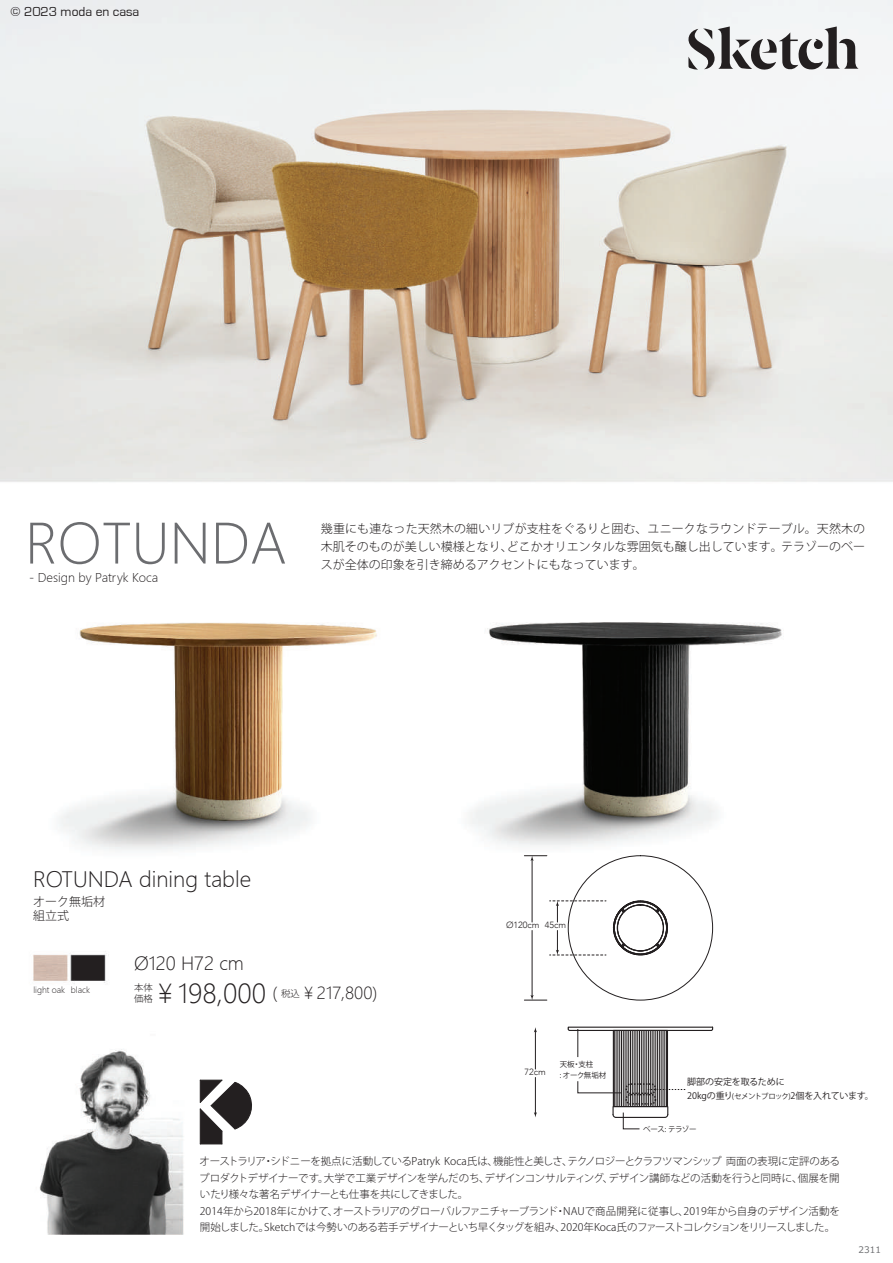
<style>
.page{position:relative;width:893px;height:1263px;background:#fff}
.page>*{position:absolute;margin:0;border:0;box-sizing:border-box;transform-origin:0 0}
.t1{font:54px "Microsoft Ya Hei UI Light";color:#6c6d70}
.t2{font:25.8px "Microsoft Ya Hei UI Light";color:#231f20}
.t3{font:21px "Microsoft Ya Hei UI Light";color:#231f20}
.t4{font:18px "Microsoft Ya Hei UI Light";color:#231f20}
.t5{font:16.35px "Microsoft Ya Hei UI Light";color:#231f20}
.t6{font:13.5px "Eurostile";color:#231f20}
.t7{font:300 12px/18px "Koz Go Pr 6 N";color:#231f20;text-align:justify}
.t8{font:12px "Microsoft Ya Hei UI Light";color:#231f20}
.t9{font:300 10.5px/16.5px "Koz Go Pr 6 N";letter-spacing:-.03em;color:#231f20}
.t10{font:300 9.45px/11.2px "Koz Go Pr 6 N";color:#231f20}
.t11{font:9px/13.5px "Koz Go Pr 6 N";color:#231f20}
.t12{font:300 9px "Avenir";color:#231f20}
.t13{font:9px "Meiryo UI";color:#6c6d70}
.t14{font:8.25px "Microsoft Ya Hei UI Light";color:#231f20}
.t15{font:7.5px/11.4px "Koz Go Pr 6 N";color:#231f20}
.t16{font:7.5px "Koz Go Pr 6 N";letter-spacing:-.03em;color:#231f20}
.s1{font-family:"Koz Go Pr 6 N";font-weight:300;font-size:9.45px}
.s2{font-size:7.5px}
</style>
<div class="page">
<img style="left:0;top:0;width:893px;height:1235px">
<svg style="left:685px;top:26px;width:173px;height:45px"></svg>
<svg style="left:200px;top:1079px;width:55px;height:66px"></svg>
<hr style="left:614px;top:1030px;width:1px;height:76px;background:#231f20">
<hr style="left:666px;top:1030px;width:1px;height:76px;background:#231f20">
<hr style="left:641px;top:1030px;width:1px;height:76px;background:#231f20">
<hr style="left:643px;top:1030px;width:1px;height:76px;background:#231f20">
<hr style="left:645px;top:1030px;width:1px;height:76px;background:#231f20">
<hr style="left:646px;top:1030px;width:1px;height:76px;background:#231f20">
<hr style="left:648px;top:1030px;width:1px;height:76px;background:#231f20">
<hr style="left:650px;top:1030px;width:1px;height:76px;background:#231f20">
<hr style="left:652px;top:1030px;width:1px;height:76px;background:#231f20">
<hr style="left:654px;top:1030px;width:1px;height:76px;background:#231f20">
<hr style="left:655px;top:1030px;width:1px;height:76px;background:#231f20">
<hr style="left:657px;top:1030px;width:1px;height:76px;background:#231f20">
<hr style="left:659px;top:1030px;width:1px;height:76px;background:#231f20">
<hr style="left:661px;top:1030px;width:1px;height:76px;background:#231f20">
<hr style="left:663px;top:1030px;width:1px;height:76px;background:#231f20">
<hr style="left:664px;top:1030px;width:1px;height:76px;background:#231f20">
<hr style="left:639px;top:1030px;width:1px;height:76px;background:#231f20">
<hr style="left:637px;top:1030px;width:1px;height:76px;background:#231f20">
<hr style="left:636px;top:1030px;width:1px;height:76px;background:#231f20">
<hr style="left:634px;top:1030px;width:1px;height:76px;background:#231f20">
<hr style="left:632px;top:1030px;width:1px;height:76px;background:#231f20">
<hr style="left:630px;top:1030px;width:1px;height:76px;background:#231f20">
<hr style="left:628px;top:1030px;width:1px;height:76px;background:#231f20">
<hr style="left:627px;top:1030px;width:1px;height:76px;background:#231f20">
<hr style="left:625px;top:1030px;width:1px;height:76px;background:#231f20">
<hr style="left:623px;top:1030px;width:1px;height:76px;background:#231f20">
<hr style="left:621px;top:1030px;width:1px;height:76px;background:#231f20">
<hr style="left:619px;top:1030px;width:1px;height:76px;background:#231f20">
<hr style="left:618px;top:1030px;width:1px;height:76px;background:#231f20">
<hr style="left:616px;top:1030px;width:1px;height:76px;background:#231f20">
<svg style="left:613px;top:900px;width:55px;height:55px"></svg>
<div style="left:613px;top:901px;width:54px;height:54px;border:1px solid #231f20;border-radius:50%"></div>
<div style="left:617px;top:904px;width:47px;height:47px;border:1px solid #231f20;border-radius:50%"></div>
<hr style="left:532px;top:930px;width:1px;height:67px;background:#231f20">
<svg style="left:524px;top:995px;width:23px;height:6px"></svg>
<hr style="left:532px;top:859px;width:1px;height:63px;background:#231f20">
<svg style="left:524px;top:855px;width:23px;height:6px"></svg>
<svg style="left:550px;top:901px;width:56px;height:21px"></svg>
<svg style="left:550px;top:930px;width:56px;height:26px"></svg>
<hr style="left:535px;top:1031px;width:1px;height:38px;background:#231f20">
<svg style="left:534px;top:1027px;width:3px;height:5px"></svg>
<hr style="left:535px;top:1077px;width:1px;height:37px;background:#231f20">
<svg style="left:534px;top:1112px;width:3px;height:5px"></svg>
<svg style="left:612px;top:1105px;width:57px;height:24px"></svg>
<svg style="left:577px;top:1081px;width:44px;height:12px"></svg>
<svg style="left:567px;top:1026px;width:147px;height:31px"></svg>
<div style="left:625px;top:1094px;width:31px;height:10px;border:2px dashed #231f20;border-radius:4px"></div>
<div style="left:625px;top:1083px;width:31px;height:11px;border:2px dashed #231f20;border-radius:4px"></div>
<svg style="left:649px;top:1089px;width:36px;height:1px"></svg>
<p class="t6" style="left:11px;top:5px;width:130px">© 2023 moda en casa</p>
<h1 class="t1" style="left:25px;top:508px;width:263px">ROTUNDA</h1>
<p class="t8" style="left:29px;top:570px;width:131px">- Design by Patryk Koca</p>
<p class="t7" style="left:321px;top:519px;width:546px">幾重にも連なった天然木の細いリブが支柱をぐるりと囲む、ユニークなラウンドテーブル。天然木の木肌そのものが美しい模様となり、どこかオリエンタルな雰囲気も醸し出しています。テラゾーのベースが全体の印象を引き締めるアクセントにもなっています。</p>
<h3 class="t3" style="left:33px;top:865px;width:219px">ROTUNDA dining table</h3>
<p class="t7" style="left:33px;top:894px;width:73px;line-height:14.4px">オーク無垢材組立式</p>
<p class="t12" style="left:506px;top:920px;width:62px">Ø120cm 45cm</p>
<p class="t14" style="left:33px;top:984px;width:58px">light oak black</p>
<h3 class="t4" style="left:134px;top:951px;width:111px">Ø120 H72 cm</h3>
<h2 class="t2" style="left:152px;top:977px;width:115px">￥198,000</h2>
<p class="t10" style="left:134px;top:982px;width:20px">本体価格</p>
<h3 class="t5" style="left:273px;top:982px;width:106px">( <span class="s1">税込</span>￥217,800)</h3>
<p class="t12" style="left:524px;top:1067px;width:23px">72cm</p>
<p class="t15" style="left:560px;top:1058px;width:48px">天板・支柱<br>: オーク無垢材</p>
<p class="t11" style="left:687px;top:1075px;width:188px">脚部の安定を取るために<br>20kgの重り<span class="s2">(セメントブロック)</span>2個を入れています。</p>
<p class="t16" style="left:643px;top:1125px;width:55px">ベース: テラゾー</p>
<p class="t9" style="left:199px;top:1153px;width:642px">オーストラリア・シドニーを拠点に活動しているPatryk Koca氏は、機能性と美しさ、テクノロジーとクラフツマンシップ 両面の表現に定評のあるプロダクトデザイナーです。大学で工業デザインを学んだのち、デザインコンサルティング、デザイン講師などの活動を行うと同時に、個展を開いたり様々な著名デザイナーとも仕事を共にしてきました。<br>2014年から2018年にかけて、オーストラリアのグローバルファニチャーブランド・NAUで商品開発に従事し、2019年から自身のデザイン活動を開始しました。Sketchでは今勢いのある若手デザイナーといち早くタッグを組み、2020年Koca氏のファーストコレクションをリリースしました。</p>
<p class="t13" style="left:858px;top:1243px;width:24px">2311</p>
</div>
